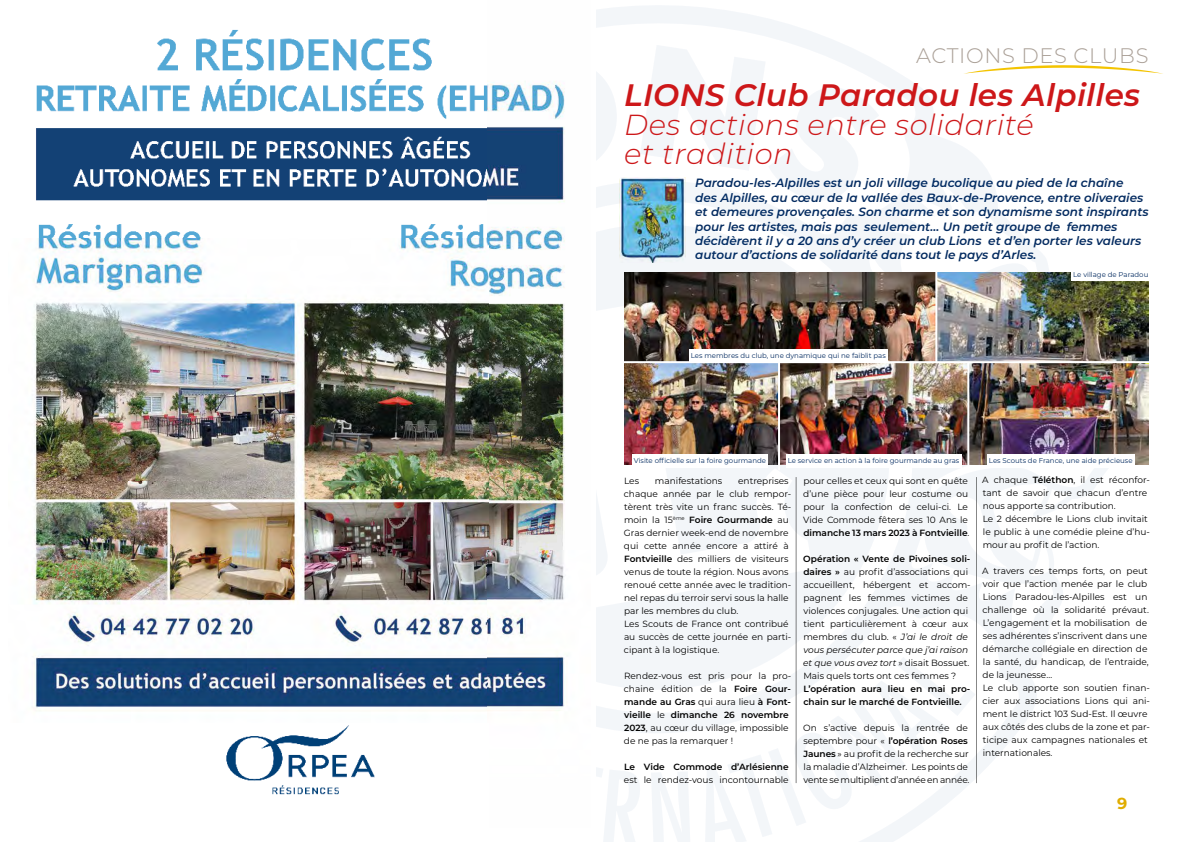
<style>
.page{position:relative;width:1191px;height:842px;background:#fff}
.page>*{position:absolute;margin:0;border:0;box-sizing:border-box;transform-origin:0 0}
.t1{font:italic 600 31px "Montserrat";letter-spacing:.01em;color:#cd1719}
.t2{font:italic 300 29px/29px "Montserrat";letter-spacing:.02em;color:#cd1719}
.t3{font:300 21px "Montserrat";letter-spacing:.03em;color:#aaa097}
.t4{font:700 16px "Montserrat";color:#e0ad00}
.t5{font:italic 600 12px/14.4px "Montserrat";color:#042b60}
.t6{font:9px/13px "Montserrat";color:#000}
.t7{font:600 9px/13px "Montserrat";color:#000}
.t8{font:7px "Montserrat";color:#042b60}
.s1{font-weight:600}
.s2{font-style:italic}
</style>
<div class="page">
<svg style="left:596px;top:6px;width:553px;height:836px"></svg>
<img style="left:624px;top:272px;width:524px;height:192px">
<div style="left:786px;top:454px;width:175px;height:13px;background:#fff"></div>
<svg style="left:963px;top:65px;width:200px;height:9px"></svg>
<img style="left:619px;top:177px;width:66px;height:86px">
<img style="left:34px;top:29px;width:531px;height:766px">
<div style="left:689px;top:349px;width:198px;height:13px;background:#fff"></div>
<div style="left:987px;top:454px;width:147px;height:13px;background:#fff"></div>
<div style="left:632px;top:454px;width:136px;height:13px;background:#fff"></div>
<div style="left:1071px;top:268px;width:79px;height:13px;background:#fff"></div>
<hr style="left:621px;top:361px;width:536px;height:2px;background:#fff">
<hr style="left:967px;top:362px;width:2px;height:108px;background:#fff">
<hr style="left:778px;top:362px;width:2px;height:108px;background:#fff">
<hr style="left:935px;top:267px;width:2px;height:95px;background:#fff">
<hr style="left:796px;top:477px;width:1px;height:306px;background:#000">
<hr style="left:976px;top:477px;width:1px;height:306px;background:#000">
<h3 class="t3" style="left:916px;top:41px;width:234px">ACTIONS DES CLUBS</h3>
<h1 class="t1" style="left:624px;top:73px;width:517px">LIONS Club Paradou les Alpilles</h1>
<h2 class="t2" style="left:624px;top:110px;width:411px">Des actions entre solidarité et tradition</h2>
<p class="t5" style="left:695px;top:175px;width:455px">Paradou-les-Alpilles est un joli village bucolique au pied de la chaîne<br>des Alpilles, au cœur de la vallée des Baux-de-Provence, entre oliveraies et demeures provençales. Son charme et son dynamisme sont inspirants pour les artistes, mais pas seulement… Un petit groupe de femmes décidèrent il y a 20 ans d’y créer un club Lions et d’en porter les valeurs autour d’actions de solidarité dans tout le pays d’Arles.</p>
<p class="t8" style="left:691px;top:351px;width:196px">Les membres du club, une dynamique qui ne faiblit pas</p>
<p class="t8" style="left:1073px;top:270px;width:77px">Le village de Paradou</p>
<p class="t8" style="left:634px;top:456px;width:134px">Visite officielle sur la foire gourmande</p>
<p class="t8" style="left:989px;top:456px;width:145px">Les Scouts de France, une aide précieuse</p>
<p class="t8" style="left:787px;top:456px;width:173px">Le service en action à la foire gourmande au gras</p>
<p class="t6" style="left:624px;top:474px;width:17px">Les</p>
<p class="t6" style="left:655px;top:474px;width:69px">manifestations</p>
<p class="t6" style="left:624px;top:474px;width:169px;text-indent:114px">entreprises chaque année par le club rempor&shy;tèrent très vite un franc succès. Té&shy;moin la 15<sup>ème</sup> <span class="s1">Foire Gourmande</span> au<br>Gras dernier week-end de novembre qui cette année encore a attiré à<br><span class="s1">Fontvieille</span> des milliers de visiteurs venus de toute la région. Nous avons renoué cette année avec le tradition&shy;nel repas du terroir servi sous la halle par les membres du club.<br>Les Scouts de France ont contribué au succès de cette journée en parti&shy;cipant à la logistique.</p>
<p class="t6" style="left:624px;top:669px;width:169px">Rendez-vous est pris pour la pro&shy;chaine édition de la <span class="s1">Foire Gour&shy;mande au Gras</span> qui aura lieu <span class="s1">à Font&shy;vieille</span> le <span class="s1">dimanche 26 novembre<br>2023</span>, au cœur du village, impossible de ne pas la remarquer !</p>
<p class="t7" style="left:624px;top:759px;width:166px">Le Vide Commode d’Arlésienne</p>
<p class="t6" style="left:624px;top:772px;width:166px">est le rendez-vous incontournable</p>
<p class="t6" style="left:803px;top:473px;width:168px">pour celles et ceux qui sont en quête d’une pièce pour leur costume ou pour la confection de celui-ci. Le Vide Commode fêtera ses 10 Ans le <span class="s1">dimanche 13 mars 2023 à Fontvieille</span>.</p>
<p class="t6" style="left:803px;top:551px;width:169px"><span class="s1">Opération « Vente de Pivoines soli&shy;daires »</span> au profit d’associations qui accueillent, hébergent et accom&shy;pagnent les femmes victimes de violences conjugales. Une action qui tient particulièrement à cœur aux membres du club. « <span class="s2">J’ai le droit de vous persécuter parce que j’ai raison et que vous avez tort</span> » disait Bossuet.<br>Mais quels torts ont ces femmes ?</p>
<p class="t7" style="left:803px;top:681px;width:169px">L’opération aura lieu en mai pro&shy;chain sur le marché de Fontvieille.</p>
<p class="t6" style="left:803px;top:720px;width:168px">On s’active depuis la rentrée de septembre pour « <span class="s1">l’opération Roses Jaunes</span> » au profit de la recherche sur la maladie d’Alzheimer. Les points de vente se multiplient d’année en année.</p>
<p class="t6" style="left:982px;top:473px;width:169px">A chaque <span class="s1">Téléthon</span>, il est réconfor&shy;tant de savoir que chacun d’entre nous apporte sa contribution.<br>Le 2 décembre le Lions club invitait le public à une comédie pleine d’hu&shy;mour au profit de l’action.</p>
<p class="t6" style="left:982px;top:564px;width:169px">A travers ces temps forts, on peut voir que l’action menée par le club Lions Paradou-les-Alpilles est un challenge où la solidarité prévaut.<br>L’engagement et la mobilisation de ses adhérentes s’inscrivent dans une démarche collégiale en direction de la santé, du handicap, de l’entraide, de la jeunesse…<br>Le club apporte son soutien finan&shy;cier aux associations Lions qui ani&shy;ment le district 103 Sud-Est. Il œuvre aux côtés des clubs de la zone et par&shy;ticipe aux campagnes nationales et internationales.</p>
<h3 class="t4" style="left:1117px;top:792px;width:12px">9</h3>
</div>
